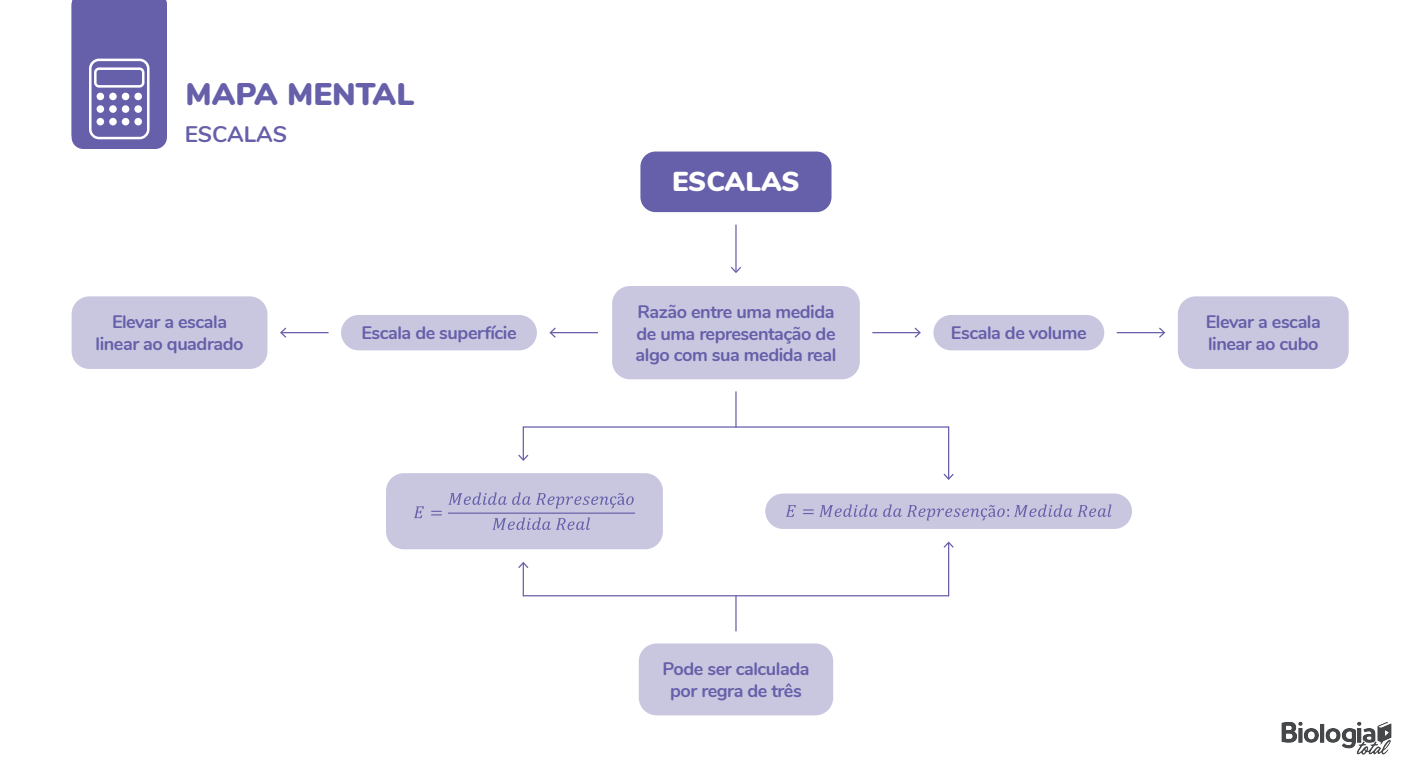
<style>
.page{position:relative;width:1419px;height:781px;background:#fff}
.page>*{position:absolute;margin:0;border:0;box-sizing:border-box;transform-origin:0 0}
.t1{font:900 31.25px "Nunito";color:#665fa9}
.t2{font:900 27.25px "Nunito";letter-spacing:-.005em;color:#fff}
.t3{font:700 22.5px "Nunito";letter-spacing:-.005em;color:#665fa9}
.t4{font:700 18px/21.6px "Nunito";letter-spacing:-.025em;color:#665fa9;text-align:center}
</style>
<div class="page">
<img style="left:1281px;top:721px;width:111px;height:34px">
<svg style="left:72px;top:0;width:95px;height:149px;background:#7670b2"></svg>
<hr style="left:735px;top:225px;width:1px;height:47px;background:#665fa9">
<svg style="left:731px;top:267px;width:10px;height:6px"></svg>
<hr style="left:872px;top:332px;width:47px;height:1px;background:#665fa9">
<svg style="left:914px;top:327px;width:7px;height:11px"></svg>
<div style="left:640px;top:151px;width:191px;height:61px;background:#665fa9;border-radius:15px"></div>
<div style="left:612px;top:286px;width:248px;height:93px;background:#c9c7e0;border-radius:18px"></div>
<div style="left:639px;top:643px;width:194px;height:72px;background:#c9c7e0;border-radius:18px"></div>
<div style="left:933px;top:315px;width:171px;height:35px;background:#c9c7e0;border-radius:18px"></div>
<hr style="left:1116px;top:332px;width:48px;height:1px;background:#665fa9">
<svg style="left:1159px;top:327px;width:6px;height:11px"></svg>
<div style="left:1177px;top:296px;width:171px;height:73px;background:#c9c7e0;border-radius:18px"></div>
<hr style="left:551px;top:332px;width:47px;height:1px;background:#665fa9">
<svg style="left:549px;top:327px;width:7px;height:11px"></svg>
<div style="left:341px;top:315px;width:196px;height:35px;background:#c9c7e0;border-radius:18px"></div>
<hr style="left:281px;top:332px;width:47px;height:1px;background:#665fa9">
<svg style="left:280px;top:327px;width:6px;height:11px"></svg>
<div style="left:72px;top:296px;width:195px;height:73px;background:#c9c7e0;border-radius:18px"></div>
<hr style="left:735px;top:392px;width:1px;height:35px;background:#665fa9">
<hr style="left:523px;top:427px;width:1px;height:32px;background:#665fa9">
<svg style="left:518px;top:454px;width:10px;height:7px"></svg>
<hr style="left:948px;top:427px;width:1px;height:52px;background:#665fa9">
<svg style="left:943px;top:474px;width:10px;height:6px"></svg>
<hr style="left:523px;top:426px;width:425px;height:2px;background:#665fa9">
<hr style="left:735px;top:596px;width:1px;height:35px;background:#665fa9">
<hr style="left:948px;top:543px;width:1px;height:53px;background:#665fa9">
<svg style="left:943px;top:541px;width:10px;height:7px"></svg>
<hr style="left:523px;top:563px;width:1px;height:33px;background:#665fa9">
<svg style="left:518px;top:562px;width:10px;height:6px"></svg>
<hr style="left:523px;top:595px;width:425px;height:1px;background:#665fa9">
<div style="left:386px;top:473px;width:277px;height:76px;background:#c9c7e0;border-radius:18px"></div>
<svg style="left:414px;top:506px;width:10px;height:12px"></svg>
<svg style="left:431px;top:511px;width:11px;height:4px"></svg>
<svg style="left:448px;top:492px;width:187px;height:38px"></svg>
<div style="left:765px;top:493px;width:367px;height:36px;background:#c9c7e0;border-radius:18px"></div>
<svg style="left:786px;top:505px;width:10px;height:12px"></svg>
<svg style="left:803px;top:509px;width:10px;height:5px"></svg>
<svg style="left:819px;top:504px;width:292px;height:16px"></svg>
<h1 class="t1" style="left:185px;top:71px;width:230px">MAPA MENTAL</h1>
<p class="t3" style="left:185px;top:118px;width:104px">ESCALAS</p>
<p class="t4" style="left:96px;top:310px;width:149px">Elevar a escala linear ao quadrado</p>
<p class="t4" style="left:361px;top:321px;width:157px">Escala de superfície</p>
<h2 class="t2" style="left:672px;top:162px;width:129px">ESCALAS</h2>
<p class="t4" style="left:635px;top:300px;width:202px;text-align:justify">Razão entre uma medida de uma representação de algo com sua medida real</p>
<p class="t4" style="left:951px;top:321px;width:137px">Escala de volume</p>
<p class="t4" style="left:1205px;top:310px;width:117px;text-align:left">Elevar a escala linear ao cubo</p>
<p class="t4" style="left:662px;top:657px;width:148px">Pode ser calculada por regra de três</p>
</div>
